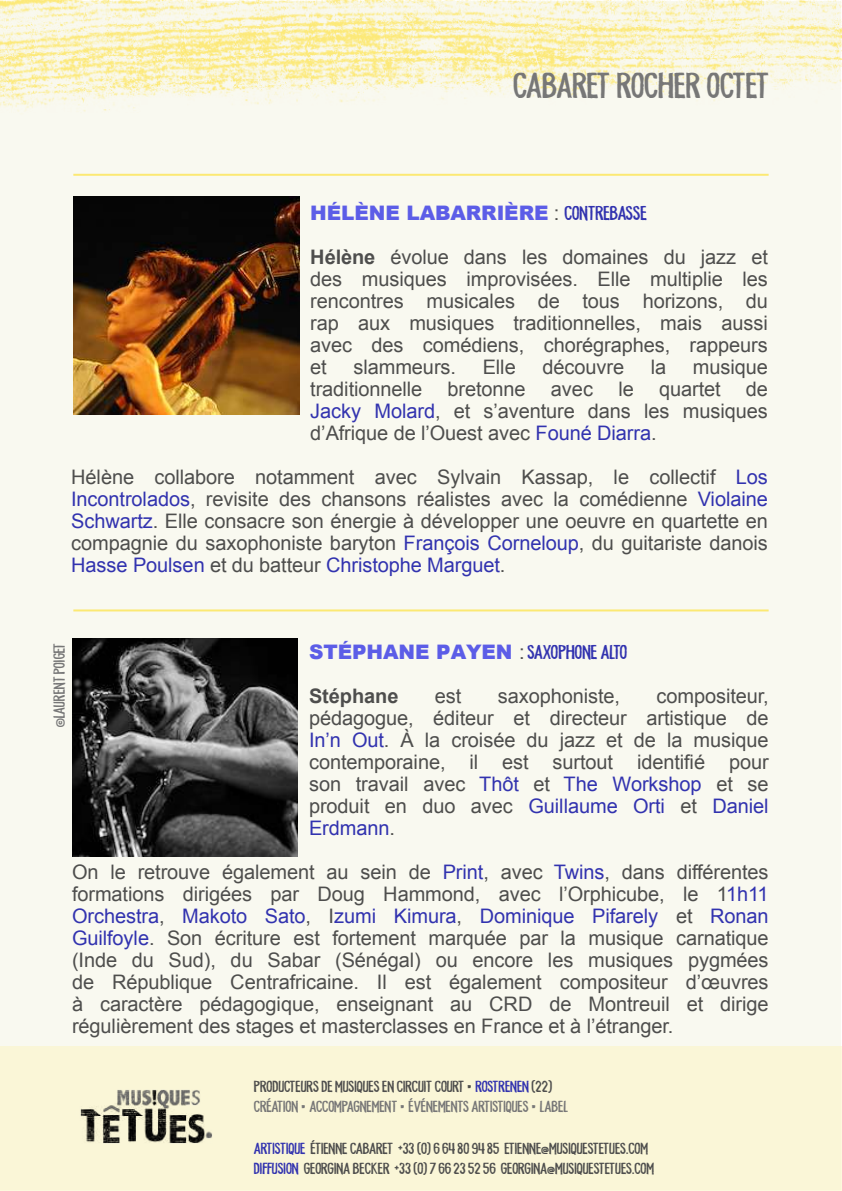
<style>
.page{position:relative;width:842px;height:1191px;background:#fff}
.page>*{position:absolute;margin:0;border:0;box-sizing:border-box;transform-origin:0 0}
.t1{font:36px "Memorial Lane";letter-spacing:-.005em;color:#777}
.t2{font:20px/22px "Arial";letter-spacing:-.005em;color:#4e4e4d;text-align:justify}
.t3{font:900 20px "Arial";letter-spacing:-.005em;color:#5c5de7}
.t4{font:700 20px "Arial";letter-spacing:-.005em;color:#4e4e4d}
.t5{font:16px/20px "Memorial Lane";letter-spacing:-.005em;color:#4e4e4d}
.t6{font:16px/20px "Memorial Lane";letter-spacing:-.005em;color:#777}
.s1{font-weight:400;color:#4e4e4d}
.s2{font-family:"Memorial Lane";font-weight:400;color:#3233af}
.s3{font-weight:700}
.s4{color:#3233af}
.s5{color:#4e4e4d}
</style>
<div class="page">
<div style="left:0;top:1px;width:841px;height:1189px;background:#f9f9f0"></div>
<img style="left:0;top:0;width:842px;height:112px">
<hr style="left:73px;top:174px;width:696px;height:2px;background:#fce973">
<hr style="left:73px;top:609px;width:696px;height:2px;background:#fce973">
<img style="left:74px;top:196px;width:225px;height:218px">
<img style="left:73px;top:638px;width:225px;height:218px">
<img style="left:76px;top:1082px;width:142px;height:67px">
<h1 class="t1" style="left:514px;top:66px;width:258px">CABARET ROCHER OCTET</h1>
<p class="t3" style="left:310px;top:198px;width:338px">HÉLÈNE LABARRIÈRE <span class="s1">:</span> <span class="s2">CONTREBASSE</span></p>
<p class="t2" style="left:310px;top:246px;width:459px"><span class="s3">Hélène</span> évolue dans les domaines du jazz et des musiques improvisées. Elle multiplie les rencontres musicales de tous horizons, du rap aux musiques traditionnelles, mais aussi avec des comédiens, chorégraphes, rappeurs et</p>
<p class="t2" style="left:353px;top:356px;width:104px">slammeurs.</p>
<p class="t2" style="left:483px;top:356px;width:35px">Elle</p>
<p class="t2" style="left:542px;top:356px;width:83px">découvre</p>
<p class="t2" style="left:651px;top:356px;width:17px">la</p>
<p class="t2" style="left:693px;top:356px;width:77px">musique</p>
<p class="t2" style="left:310px;top:378px;width:114px">traditionnelle</p>
<p class="t2" style="left:448px;top:378px;width:80px">bretonne</p>
<p class="t2" style="left:551px;top:378px;width:43px">avec</p>
<p class="t2" style="left:618px;top:378px;width:17px">le</p>
<p class="t2" style="left:659px;top:378px;width:63px">quartet</p>
<p class="t2" style="left:310px;top:378px;width:459px;text-indent:435px">de <span class="s4">Jacky Molard</span>, et s’aventure dans les musiques d’Afrique de l’Ouest avec <span class="s4">Founé Diarra</span>.</p>
<p class="t2" style="left:71px;top:466px;width:698px">Hélène collabore notamment avec Sylvain Kassap, le collectif <span class="s4">Los Incontrolados</span>, revisite des chansons réalistes avec la comédienne <span class="s4">Violaine Schwartz</span>. Elle consacre son énergie à développer une oeuvre en quartette en compagnie du saxophoniste baryton <span class="s4">François Corneloup</span>, du guitariste danois <span class="s4">Hasse Poulsen</span> et du batteur <span class="s4">Christophe Marguet</span>.</p>
<p class="t3" style="left:309px;top:637px;width:320px">STÉPHANE PAYEN <span class="s1">:</span> <span class="s2">SAXOPHONE ALTO</span></p>
<p class="t4" style="left:309px;top:685px;width:91px">Stéphane</p>
<p class="t2" style="left:435px;top:685px;width:28px">est</p>
<p class="t2" style="left:498px;top:685px;width:124px">saxophoniste,</p>
<p class="t6" style="left:49px;top:727px;width:86px;rotate:-90deg">©LAURENT POIGET</p>
<p class="t2" style="left:309px;top:685px;width:461px;text-indent:347px">compositeur, pédagogue, éditeur et directeur artistique de <span class="s4">In’n Out</span>. À la croisée du jazz et de la musique contemporaine, il est surtout identifié pour son travail avec <span class="s4">Thôt</span> et <span class="s4">The Workshop</span> et se produit en duo avec <span class="s4">Guillaume Orti</span> et <span class="s4">Daniel Erdmann</span>.</p>
<p class="t2" style="left:72px;top:861px;width:698px">On le retrouve également au sein de <span class="s4">Print</span>, avec <span class="s4">Twins</span>, dans différentes formations dirigées par Doug Hammond, avec l’Orphicube, le 1<span class="s4">1h11<br>Orchestra</span>, <span class="s4">Makoto Sato</span>, I<span class="s4">zumi Kimura</span>, <span class="s4">Dominique Pifarely</span> et <span class="s4">Ronan Guilfoyle</span>. Son écriture est fortement marquée par la musique carnatique (Inde du Sud), du Sabar (Sénégal) ou encore les musiques pygmées de République Centrafricaine. Il est également compositeur d’œuvres à caractère pédagogique, enseignant au CRD de Montreuil et dirige régulièrement des stages et masterclasses en France et à l’étranger.</p>
<p class="t6" style="left:254px;top:1077px;width:316px"><span class="s5">PRODUCTEURS DE MUSIQUES EN CIRCUIT COURT •</span><span class="s4">ROSTRENEN</span> <span class="s5">(22)<br></span>CRÉATION •ACCOMPAGNEMENT •ÉVÉNEMENTS ARTISTIQUES •LABEL</p>
<p class="t5" style="left:254px;top:1139px;width:402px"><span class="s4">ARTISTIQUE</span> ÉTIENNE CABARET +33 (0)6 64 80 94 85 ETIENNE@MUSIQUESTETUES.COM<br><span class="s4">DIFFUSION</span> GEORGINA BECKER +33 (0)7 66 23 52 56 GEORGINA@MUSIQUESTETUES.COM</p>
</div>
